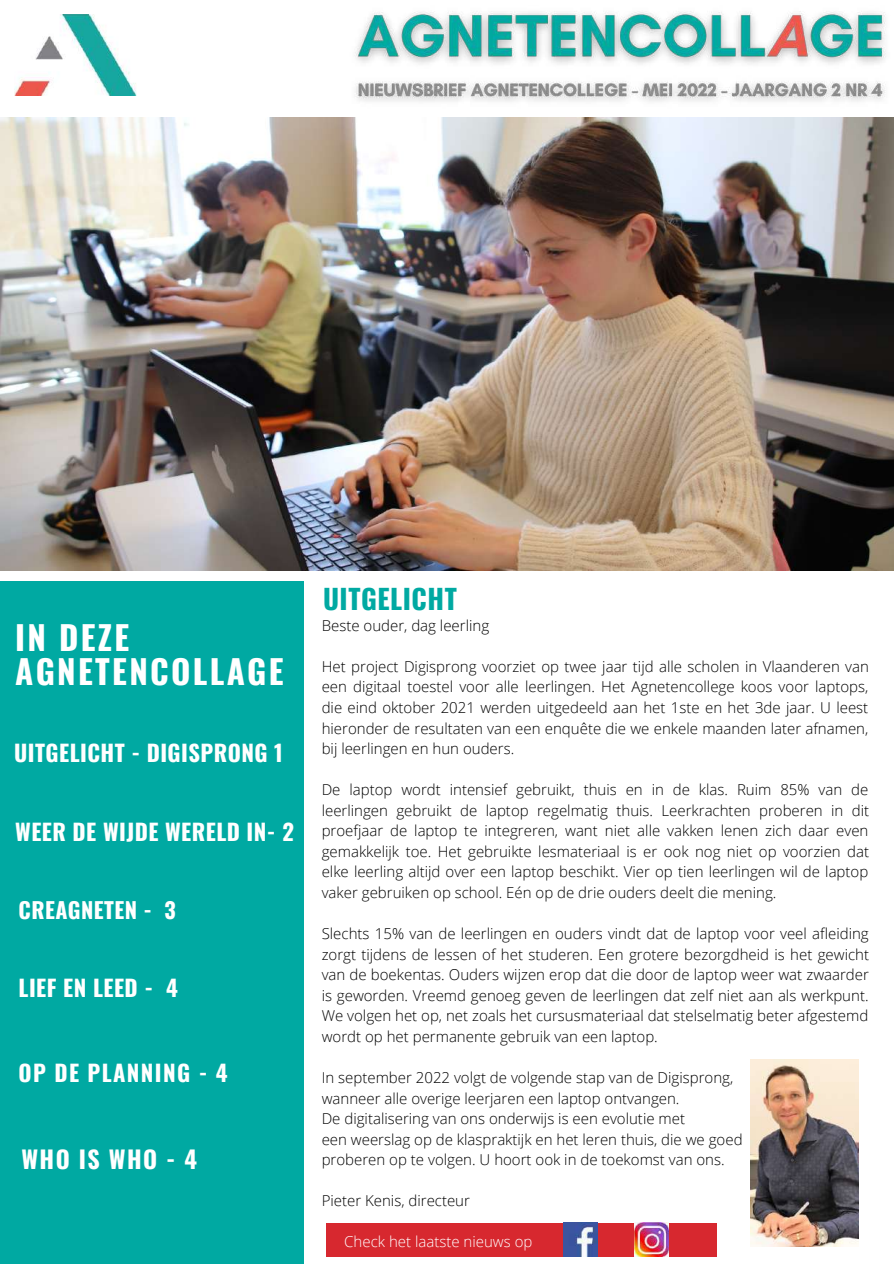
<style>
.page{position:relative;width:894px;height:1264px;background:#fff}
.page>*{position:absolute;margin:0;border:0;box-sizing:border-box;transform-origin:0 0}
.t1{font:700 33px/35px "Oswald";letter-spacing:.07em;color:#fff}
.t2{font:700 27.3px "Oswald";letter-spacing:.02em;color:#00a9a2}
.t3{font:700 24px "Oswald";letter-spacing:.06em;color:#fff}
.t4{font:700 22.5px "Oswald";letter-spacing:.02em;color:#fff}
.t5{font:700 22.5px "Oswald";letter-spacing:.06em;color:#fff}
.t6{font:700 21.9px "Oswald";letter-spacing:.02em;color:#fff}
.t7{font:300 15px/20.5px "Open Sans";color:#000;text-align:justify}
.t8{font:300 15px "Open Sans";color:#fff}
</style>
<div class="page">
<div style="left:0;top:581px;width:303px;height:682px;background:#00a9a2"></div>
<img style="left:14px;top:14px;width:123px;height:81px">
<div style="left:326px;top:1222px;width:390px;height:34px;background:#d7282f"></div>
<img style="left:634px;top:1222px;width:34px;height:34px">
<img style="left:563px;top:1222px;width:34px;height:34px">
<img style="left:0;top:118px;width:893px;height:452px">
<img style="left:750px;top:1059px;width:108px;height:187px">
<img style="left:355px;top:11px;width:531px;height:91px">
<h1 class="t1" style="left:15px;top:618px;width:270px">IN DEZE<br>AGNETENCOLLAGE</h1>
<h3 class="t4" style="left:14px;top:735px;width:270px">UITGELICHT - DIGISPRONG 1</h3>
<h3 class="t4" style="left:15px;top:814px;width:280px">WEER DE WIJDE WERELD IN- 2</h3>
<h3 class="t6" style="left:19px;top:892px;width:159px">CREAGNETEN - 3</h3>
<h3 class="t4" style="left:19px;top:970px;width:161px">LIEF EN LEED - 4</h3>
<h3 class="t5" style="left:19px;top:1055px;width:210px">OP DE PLANNING - 4</h3>
<h3 class="t3" style="left:21px;top:1140px;width:177px">WHO IS WHO - 4</h3>
<h2 class="t2" style="left:323px;top:577px;width:135px">UITGELICHT</h2>
<p class="t7" style="left:321px;top:614px;width:169px">Beste ouder, dag leerling</p>
<p class="t7" style="left:321px;top:655px;width:548px">Het project Digisprong voorziet op twee jaar tijd alle scholen in Vlaanderen van een digitaal toestel voor alle leerlingen. Het Agnetencollege koos voor laptops, die eind oktober 2021 werden uitgedeeld aan het 1ste en het 3de jaar. U leest hieronder de resultaten van een enquête die we enkele maanden later afnamen, bij leerlingen en hun ouders.</p>
<p class="t7" style="left:321px;top:779px;width:548px">De laptop wordt intensief gebruikt, thuis en in de klas. Ruim 85% van de leerlingen gebruikt de laptop regelmatig thuis. Leerkrachten proberen in dit proefjaar de laptop te integreren, want niet alle vakken lenen zich daar even gemakkelijk toe. Het gebruikte lesmateriaal is er ook nog niet op voorzien dat elke leerling altijd over een laptop beschikt. Vier op tien leerlingen wil de laptop vaker gebruiken op school. Eén op de drie ouders deelt die mening.</p>
<p class="t7" style="left:321px;top:923px;width:548px">Slechts 15% van de leerlingen en ouders vindt dat de laptop voor veel afleiding zorgt tijdens de lessen of het studeren. Een grotere bezorgdheid is het gewicht van de boekentas. Ouders wijzen erop dat die door de laptop weer wat zwaarder is geworden. Vreemd genoeg geven de leerlingen dat zelf niet aan als werkpunt.<br>We volgen het op, net zoals het cursusmateriaal dat stelselmatig beter afgestemd wordt op het permanente gebruik van een laptop.</p>
<p class="t7" style="left:321px;top:1066px;width:422px;text-align:left">In september 2022 volgt de volgende stap van de Digisprong, wanneer alle overige leerjaren een laptop ontvangen.<br>De digitalisering van ons onderwijs is een evolutie met<br>een weerslag op de klaspraktijk en het leren thuis, die we goed proberen op te volgen. U hoort ook in de toekomst van ons.</p>
<p class="t7" style="left:321px;top:1190px;width:150px">Pieter Kenis, directeur</p>
<p class="t8" style="left:344px;top:1230px;width:189px">Check het laatste nieuws op</p>
</div>
